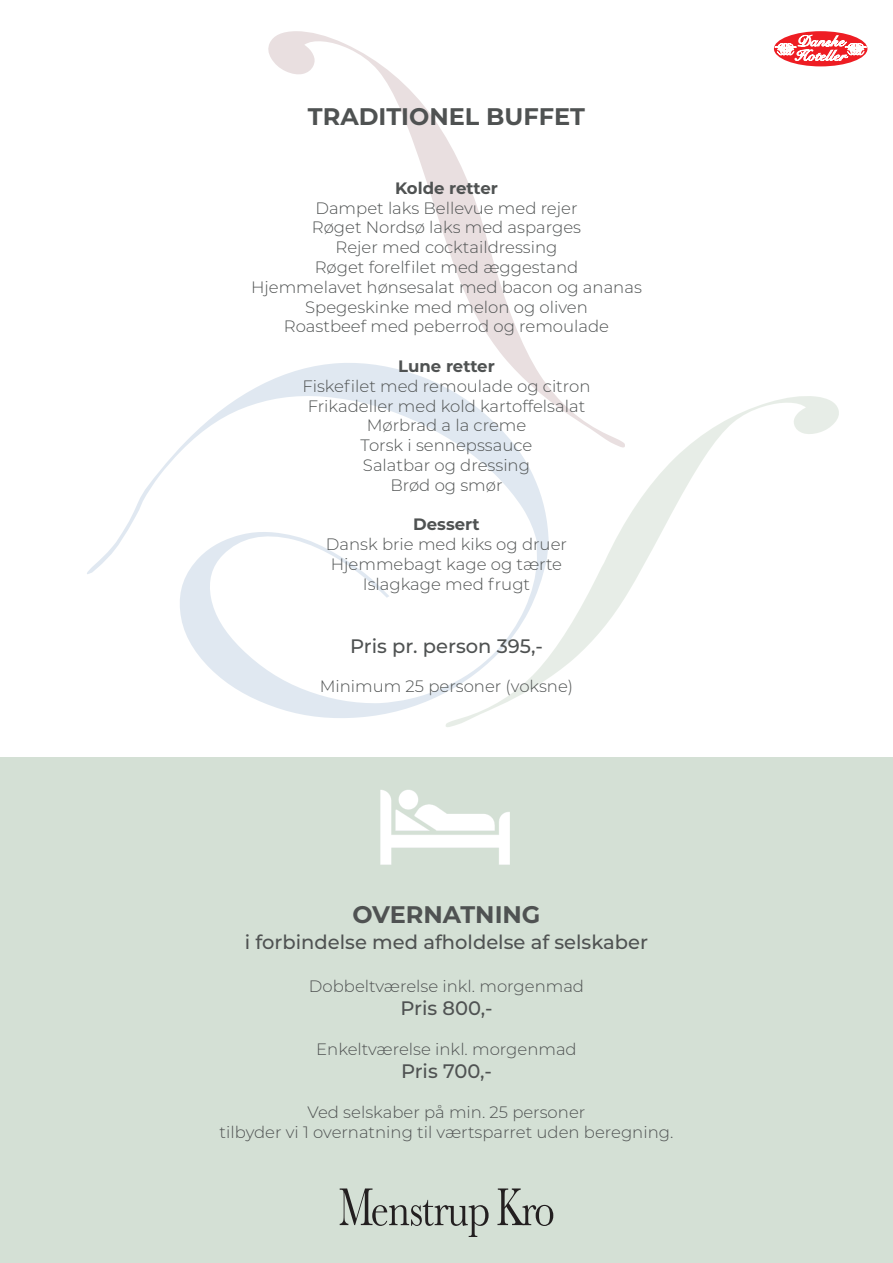
<style>
.page{position:relative;width:893px;height:1263px;background:#fff}
.page>*{position:absolute;margin:0;border:0;box-sizing:border-box;transform-origin:0 0}
.t1{font:700 24px "Montserrat";color:#4f5252}
.t2{font:500 19.5px "Montserrat";color:#4f5252}
.t3{font:300 16.5px "Montserrat";color:#4f5252}
.t4{font:700 16.5px "Montserrat";color:#4f5252}
</style>
<div class="page">
<svg style="left:268px;top:31px;width:287px;height:364px"></svg>
<svg style="left:446px;top:395px;width:393px;height:332px"></svg>
<svg style="left:87px;top:362px;width:462px;height:357px"></svg>
<div style="left:0;top:757px;width:893px;height:506px;background:#d4e0d5"></div>
<div style="left:774px;top:31px;width:93px;height:35px;background:#ee1d23;border-radius:50%"></div>
<svg style="left:775px;top:35px;width:91px;height:26px"></svg>
<svg style="left:340px;top:1188px;width:149px;height:49px"></svg>
<svg style="left:497px;top:1188px;width:56px;height:38px"></svg>
<img style="left:380px;top:790px;width:130px;height:75px">
<p class="t1" style="left:308px;top:99px;width:279px">TRADITIONEL BUFFET</p>
<p class="t4" style="left:395px;top:176px;width:104px">Kolde retter</p>
<p class="t3" style="left:315px;top:196px;width:264px">Dampet laks Bellevue med rejer</p>
<p class="t3" style="left:312px;top:216px;width:271px">Røget Nordsø laks med asparges</p>
<p class="t3" style="left:335px;top:236px;width:223px">Rejer med cocktaildressing</p>
<p class="t3" style="left:315px;top:256px;width:265px">Røget forelfilet med æggestand</p>
<p class="t3" style="left:251px;top:276px;width:392px">Hjemmelavet hønsesalat med bacon og ananas</p>
<p class="t3" style="left:305px;top:295px;width:284px">Spegeskinke med melon og oliven</p>
<p class="t3" style="left:284px;top:315px;width:327px">Roastbeef med peberrod og remoulade</p>
<p class="t4" style="left:398px;top:354px;width:98px">Lune retter</p>
<p class="t3" style="left:302px;top:375px;width:289px">Fiskefilet med remoulade og citron</p>
<p class="t3" style="left:308px;top:394px;width:279px">Frikadeller med kold kartoffelsalat</p>
<p class="t3" style="left:367px;top:414px;width:161px">Mørbrad a la creme</p>
<p class="t3" style="left:361px;top:434px;width:173px">Torsk i sennepssauce</p>
<p class="t3" style="left:363px;top:454px;width:169px">Salatbar og dressing</p>
<p class="t3" style="left:390px;top:474px;width:114px">Brød og smør</p>
<p class="t4" style="left:413px;top:513px;width:68px">Dessert</p>
<p class="t3" style="left:326px;top:533px;width:243px">Dansk brie med kiks og druer</p>
<p class="t3" style="left:331px;top:553px;width:233px">Hjemmebagt kage og tærte</p>
<p class="t3" style="left:363px;top:573px;width:169px">Islagkage med frugt</p>
<p class="t2" style="left:350px;top:632px;width:194px">Pris pr. person 395,-</p>
<p class="t3" style="left:320px;top:675px;width:255px">Minimum 25 personer (voksne)</p>
<p class="t1" style="left:352px;top:897px;width:189px">OVERNATNING</p>
<p class="t2" style="left:245px;top:928px;width:405px">i forbindelse med afholdelse af selskaber</p>
<p class="t3" style="left:309px;top:975px;width:277px">Dobbeltværelse inkl. morgenmad</p>
<p class="t2" style="left:400px;top:994px;width:94px">Pris 800,-</p>
<p class="t3" style="left:316px;top:1038px;width:262px">Enkeltværelse inkl. morgenmad</p>
<p class="t2" style="left:401px;top:1057px;width:92px">Pris 700,-</p>
<p class="t3" style="left:308px;top:1101px;width:279px">Ved selskaber på min. 25 personer</p>
<p class="t3" style="left:220px;top:1120px;width:455px">tilbyder vi 1 overnatning til værtsparret uden beregning.</p>
</div>
